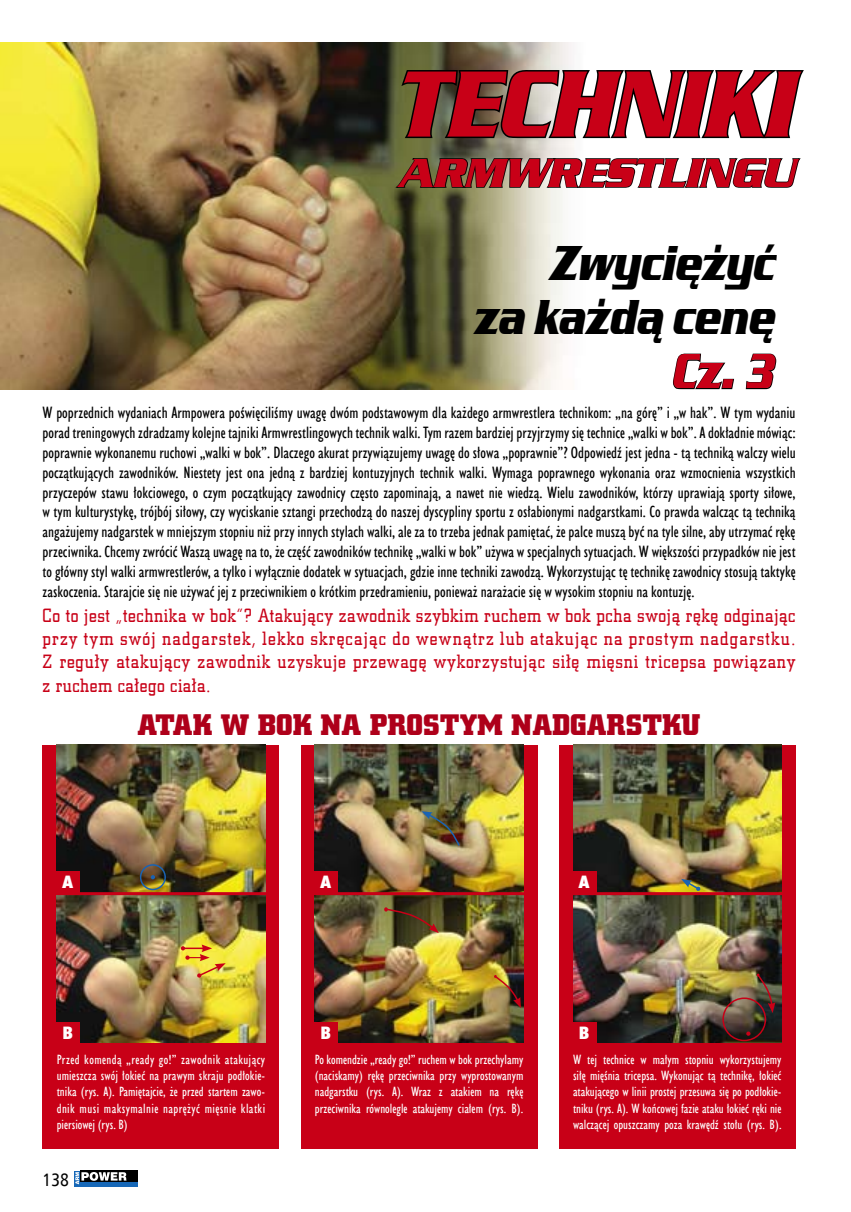
<style>
.page{position:relative;width:851px;height:1212px;background:#fff}
.page>*{position:absolute;margin:0;border:0;box-sizing:border-box;transform-origin:0 0}
.t1{font:italic 700 97.5px "Serpentine DCE";color:#c80017;scale:.8 1}
.t2{font:italic 700 51px/54px "Serpentine DCE";color:#000;text-align:right;scale:.73 1}
.t3{font:italic 700 51px "Serpentine DCE";color:#c80017;scale:.73 1}
.t4{font:italic 700 42px "Serpentine DCE";color:#c80017;scale:.95 1}
.t5{font:30px "Square Slab 711 Bd EU";color:#ae001a}
.t6{font:19.5px/23.4px "Square Slab 711 Lt EU";letter-spacing:.04em;color:#c80017;text-align:justify}
.t7{font:18px "Humanst 521 X Bd Cn EU";color:#fff}
.t8{font:18px "Humnst 777 Cn EU";color:#000}
.t9{font:16.5px/19.8px "Humanst 521 Cn EU";color:#000;text-align:justify}
.t10{font:13.5px/16.2px "Humanst 521 Cn EU";color:#fff;text-align:justify}
</style>
<div class="page">
<div style="left:74px;top:1171px;width:64px;height:15px;background:#1667b7"></div>
<div style="left:80px;top:1171px;width:58px;height:11px;background:#000"></div>
<svg style="left:75px;top:1172px;width:51px;height:12px"></svg>
<img style="left:0;top:43px;width:563px;height:346px">
<svg style="left:393px;top:42px;width:411px;height:147px"></svg>
<div style="left:43px;top:745px;width:236px;height:403px;background:#c80017"></div>
<img style="left:57px;top:745px;width:208px;height:297px">
<div style="left:300px;top:745px;width:237px;height:403px;background:#c80017"></div>
<img style="left:315px;top:745px;width:208px;height:297px">
<div style="left:558px;top:745px;width:237px;height:403px;background:#c80017"></div>
<img style="left:573px;top:745px;width:208px;height:147px">
<img style="left:573px;top:895px;width:208px;height:147px">
<svg style="left:673px;top:353px;width:61px;height:37px"></svg>
<svg style="left:745px;top:353px;width:31px;height:37px"></svg>
<hr style="left:53px;top:892px;width:216px;height:3px;background:#c80017">
<hr style="left:312px;top:892px;width:216px;height:3px;background:#c80017">
<div style="left:56px;top:872px;width:24px;height:21px;background:#c80017"></div>
<div style="left:56px;top:1022px;width:24px;height:22px;background:#c80017"></div>
<div style="left:314px;top:872px;width:24px;height:21px;background:#c80017"></div>
<div style="left:314px;top:1022px;width:24px;height:22px;background:#c80017"></div>
<div style="left:572px;top:872px;width:24px;height:21px;background:#c80017"></div>
<div style="left:572px;top:1022px;width:24px;height:22px;background:#c80017"></div>
<div style="left:140px;top:864px;width:26px;height:26px;border:2px solid #1a63b3;border-radius:50%"></div>
<svg style="left:151px;top:875px;width:4px;height:4px"></svg>
<svg style="left:181px;top:944px;width:45px;height:34px;background:#e6c045"></svg>
<svg style="left:421px;top:811px;width:39px;height:36px"></svg>
<svg style="left:384px;top:907px;width:55px;height:26px"></svg>
<svg style="left:681px;top:879px;width:19px;height:12px"></svg>
<div style="left:722px;top:997px;width:44px;height:44px;border:2px solid #c80017;border-radius:50%"></div>
<svg style="left:746px;top:1031px;width:4px;height:5px"></svg>
<svg style="left:493px;top:975px;width:28px;height:33px"></svg>
<svg style="left:756px;top:973px;width:19px;height:40px"></svg>
<h1 class="t1" style="left:398px;top:51px;width:498px">TECHNIKI</h1>
<h3 class="t4" style="left:400px;top:150px;width:417px">ARMWRESTLINGU</h3>
<h2 class="t2" style="left:475px;top:238px;width:414px">Zwyciężyć<br>za każdą cenę</h2>
<h2 class="t3" style="left:673px;top:344px;width:142px">Cz. 3</h2>
<p class="t9" style="left:43px;top:403px;width:754px">W poprzednich wydaniach Armpowera poświęciliśmy uwagę dwóm podstawowym dla każdego armwrestlera technikom: „na górę” i „w hak”. W tym wydaniu porad treningowych zdradzamy kolejne tajniki Armwrestlingowych technik walki. Tym razem bardziej przyjrzymy się technice „walki w bok”. A dokładnie mówiąc: poprawnie wykonanemu ruchowi „walki w bok”. Dlaczego akurat przywiązujemy uwagę do słowa „poprawnie”? Odpowiedź jest jedna - tą techniką walczy wielu początkujących zawodników. Niestety jest ona jedną z bardziej kontuzyjnych technik walki. Wymaga poprawnego wykonania oraz wzmocnienia wszystkich przyczepów stawu łokciowego, o czym początkujący zawodnicy często zapominają, a nawet nie wiedzą. Wielu zawodników, którzy uprawiają sporty siłowe, w tym kulturystykę, trójbój siłowy, czy wyciskanie sztangi przechodzą do naszej dyscypliny sportu z osłabionymi nadgarstkami. Co prawda walcząc tą techniką angażujemy nadgarstek w mniejszym stopniu niż przy innych stylach walki, ale za to trzeba jednak pamiętać, że palce muszą być na tyle silne, aby utrzymać rękę przeciwnika. Chcemy zwrócić Waszą uwagę na to, że część zawodników technikę „walki w bok” używa w specjalnych sytuacjach. W większości przypadków nie jest to główny styl walki armwrestlerów, a tylko i wyłącznie dodatek w sytuacjach, gdzie inne techniki zawodzą. Wykorzystując tę technikę zawodnicy stosują taktykę zaskoczenia. Starajcie się nie używać jej z przeciwnikiem o krótkim przedramieniu, ponieważ narażacie się w wysokim stopniu na kontuzję.</p>
<p class="t6" style="left:43px;top:603px;width:754px">Co to jest „technika w bok”? Atakujący zawodnik szybkim ruchem w bok pcha swoją rękę odginając przy tym swój nadgarstek, lekko skręcając do wewnątrz lub atakując na prostym nadgarstku.<br>Z reguły atakujący zawodnik uzyskuje przewagę wykorzystując siłę mięsni tricepsa powiązany z ruchem całego ciała.</p>
<p class="t7" style="left:62px;top:871px;width:12px">A</p>
<p class="t7" style="left:62px;top:1022px;width:12px">B</p>
<h3 class="t5" style="left:138px;top:706px;width:564px">ATAK W BOK NA PROSTYM NADGARSTKU</h3>
<p class="t7" style="left:320px;top:871px;width:12px">A</p>
<p class="t7" style="left:320px;top:1022px;width:12px">B</p>
<p class="t7" style="left:578px;top:871px;width:12px">A</p>
<p class="t7" style="left:578px;top:1022px;width:12px">B</p>
<p class="t10" style="left:57px;top:1051px;width:210px">Przed komendą „ready go!” zawodnik atakujący umieszcza swój łokieć na prawym skraju podłokie&shy;tnika (rys. A). Pamiętajcie, że przed startem zawo&shy;dnik musi maksymalnie naprężyć mięsnie klatki piersiowej (rys. B)</p>
<p class="t10" style="left:315px;top:1051px;width:210px">Po komendzie „ready go!” ruchem w bok przechylamy (naciskamy) rękę przeciwnika przy wyprostowanym nadgarstku (rys. A). Wraz z atakiem na rękę przeciwnika równolegle atakujemy ciałem (rys. B).</p>
<p class="t10" style="left:573px;top:1051px;width:210px">W tej technice w małym stopniu wykorzystujemy siłę mięśnia tricepsa. Wykonując tą technikę, łokieć atakującego w linii prostej przesuwa się po podłokie&shy;tniku (rys. A). W końcowej fazie ataku łokieć ręki nie walczącej opuszczamy poza krawędź stołu (rys. B).</p>
<p class="t8" style="left:43px;top:1169px;width:28px">138</p>
</div>
